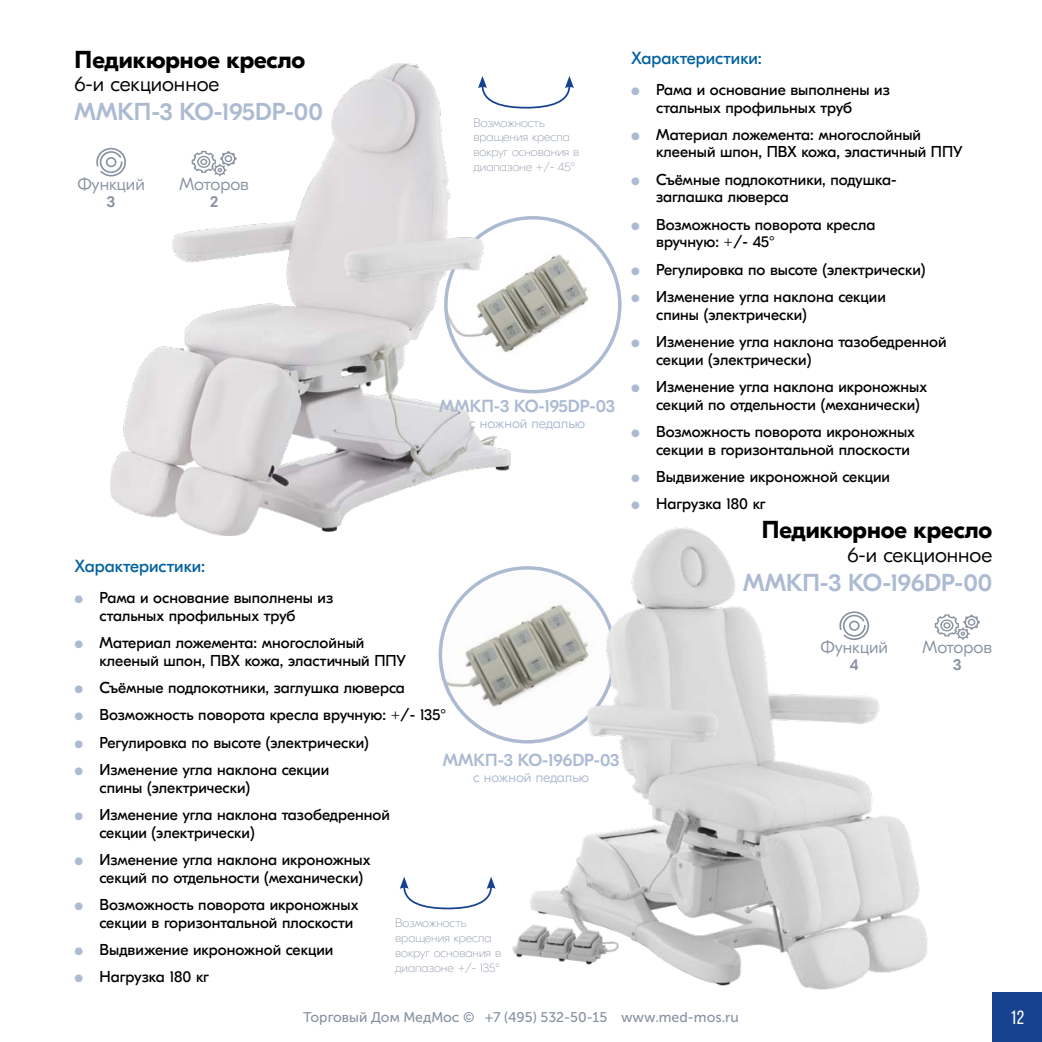
<style>
.page{position:relative;width:1042px;height:1042px;background:#fff}
.page>*{position:absolute;margin:0;border:0;box-sizing:border-box;transform-origin:0 0}
.t1{font:500 24.5px "GT Eesti Pro Display";color:#acbbd2}
.t2{font:700 24.5px "GT Eesti Pro Display";color:#000}
.t3{font:300 21px "GT Eesti Pro Display";color:#000}
.t4{font:19.25px "Bebas Neue";color:#fff}
.t5{font:500 17.5px "GT Eesti Pro Display";letter-spacing:-.005em;color:#acbbd2}
.t6{font:17.5px "GT Eesti Pro Display";color:#00619e}
.t7{font:300 17.5px "GT Eesti Pro Display";color:#8892a1}
.t8{font:15.75px/27.5px "GT Eesti Pro Display";color:#000}
.t9{font:500 15.75px "GT Eesti Pro Display";color:#8892a1}
.t10{font:14px "Museo Sans Cyrl 500";color:#8892a1}
.t11{font:300 14px "GT Eesti Pro Display";color:#acbbd2}
.t12{font:200 12.25px/14.7px "GT Eesti Pro Display";color:#8892a1}
.s1{font-weight:300;font-size:10.5px;color:#acbbd2}
</style>
<div class="page">
<div style="left:992px;top:992px;width:50px;height:50px;background:#18428f"></div>
<img style="left:440px;top:570px;width:72px;height:172px">
<img style="left:512px;top:527px;width:415px;height:463px">
<img style="left:510px;top:226px;width:110px;height:157px">
<img style="left:110px;top:64px;width:400px;height:471px">
<svg style="left:192px;top:151px;width:45px;height:25px"></svg>
<svg style="left:96px;top:148px;width:30px;height:28px"></svg>
<svg style="left:935px;top:614px;width:45px;height:26px"></svg>
<svg style="left:839px;top:611px;width:30px;height:29px"></svg>
<svg style="left:400px;top:877px;width:95px;height:33px"></svg>
<svg style="left:478px;top:76px;width:96px;height:33px"></svg>
<h1 class="t2" style="left:75px;top:46px;width:232px">Педикюрное кресло</h1>
<h1 class="t1" style="left:75px;top:98px;width:250px">ММКП-3 КО-195DP-00</h1>
<h2 class="t3" style="left:75px;top:72px;width:146px">6-и секционное</h2>
<p class="t7" style="left:77px;top:174px;width:69px">Функций</p>
<p class="t7" style="left:179px;top:174px;width:71px">Моторов</p>
<p class="t9" style="left:107px;top:193px;width:10px">3</p>
<p class="t9" style="left:210px;top:193px;width:10px">2</p>
<p class="t12" style="left:473px;top:115px;width:107px">Возможность вращения кресла вокруг основания в диапазоне +/- 45°</p>
<p class="t5" style="left:439px;top:397px;width:177px">ММКП-3 КО-195DP-03</p>
<p class="t11" style="left:469px;top:415px;width:117px">с ножной педалью</p>
<p class="t6" style="left:75px;top:557px;width:132px">Характеристики:</p>
<p class="t8" style="left:99px;top:589px;width:235px;line-height:17.5px;text-indent:-25px"><span class="s1">А</span> Рама и основание выполнены из стальных профильных труб</p>
<p class="t8" style="left:99px;top:634px;width:308px;line-height:17.5px;text-indent:-25px"><span class="s1">А</span> Материал ложемента: многослойный клееный шпон, ПВХ кожа, эластичный ППУ</p>
<p class="t8" style="left:75px;top:674px;width:373px"><span class="s1">А</span> Съёмные подлокотники, заглушка люверса<br><span class="s1">А</span> Возможность поворота кресла вручную: +/- 135° <span class="s1">А</span> Регулировка по высоте (электрически)<br><span class="s1">А</span> Изменение угла наклона секции</p>
<p class="t8" style="left:75px;top:774px;width:317px;text-indent:25px">спины (электрически)<br><span class="s1">А</span> Изменение угла наклона тазобедренной</p>
<p class="t8" style="left:75px;top:819px;width:297px;text-indent:25px">секции (электрически)<br><span class="s1">А</span> Изменение угла наклона икроножных</p>
<p class="t8" style="left:75px;top:864px;width:290px;text-indent:25px">секций по отдельности (механически)<br><span class="s1">А</span> Возможность поворота икроножных</p>
<p class="t8" style="left:75px;top:909px;width:280px;text-indent:25px">секции в горизонтальной плоскости<br><span class="s1">А</span> Выдвижение икроножной секции<br><span class="s1">А</span> Нагрузка 180 кг</p>
<p class="t5" style="left:443px;top:751px;width:178px">ММКП-3 КО-196DP-03</p>
<p class="t11" style="left:473px;top:769px;width:117px">с ножной педалью</p>
<p class="t12" style="left:395px;top:916px;width:107px">Возможность вращения кресла вокруг основания в диапазоне +/- 135°</p>
<p class="t6" style="left:631px;top:49px;width:132px">Характеристики:</p>
<p class="t8" style="left:656px;top:81px;width:235px;line-height:17.5px;text-indent:-25px"><span class="s1">А</span> Рама и основание выполнены из стальных профильных труб</p>
<p class="t8" style="left:656px;top:126px;width:308px;line-height:17.5px;text-indent:-25px"><span class="s1">А</span> Материал ложемента: многослойный клееный шпон, ПВХ кожа, эластичный ППУ</p>
<p class="t8" style="left:656px;top:171px;width:242px;line-height:17.5px;text-indent:-25px"><span class="s1">А</span> Съёмные подлокотники, подушка&shy;заглашка люверса</p>
<p class="t8" style="left:656px;top:216px;width:221px;line-height:17.5px;text-indent:-25px"><span class="s1">А</span> Возможность поворота кресла вручную: +/- 45°</p>
<p class="t8" style="left:631px;top:256px;width:296px"><span class="s1">А</span> Регулировка по высоте (электрически)<br><span class="s1">А</span> Изменение угла наклона секции</p>
<p class="t8" style="left:631px;top:301px;width:317px;text-indent:25px">спины (электрически)<br><span class="s1">А</span> Изменение угла наклона тазобедренной</p>
<p class="t8" style="left:631px;top:346px;width:297px;text-indent:25px">секции (электрически)<br><span class="s1">А</span> Изменение угла наклона икроножных</p>
<p class="t8" style="left:631px;top:391px;width:290px;text-indent:25px">секций по отдельности (механически)<br><span class="s1">А</span> Возможность поворота икроножных</p>
<p class="t8" style="left:631px;top:436px;width:280px;text-indent:25px">секции в горизонтальной плоскости<br><span class="s1">А</span> Выдвижение икроножной секции<br><span class="s1">А</span> Нагрузка 180 кг</p>
<h1 class="t2" style="left:762px;top:516px;width:232px">Педикюрное кресло</h1>
<h1 class="t1" style="left:743px;top:570px;width:251px">ММКП-3 КО-196DP-00</h1>
<h2 class="t3" style="left:847px;top:543px;width:146px">6-и секционное</h2>
<p class="t7" style="left:820px;top:637px;width:69px">Функций</p>
<p class="t7" style="left:922px;top:637px;width:71px">Моторов</p>
<p class="t9" style="left:850px;top:656px;width:10px">4</p>
<p class="t9" style="left:953px;top:656px;width:10px">3</p>
<p class="t10" style="left:303px;top:1010px;width:437px">Торговый Дом МедМос © +7 (495) 532-50-15 www.med-mos.ru</p>
<p class="t4" style="left:1010px;top:1007px;width:15px">45</p>
</div>
